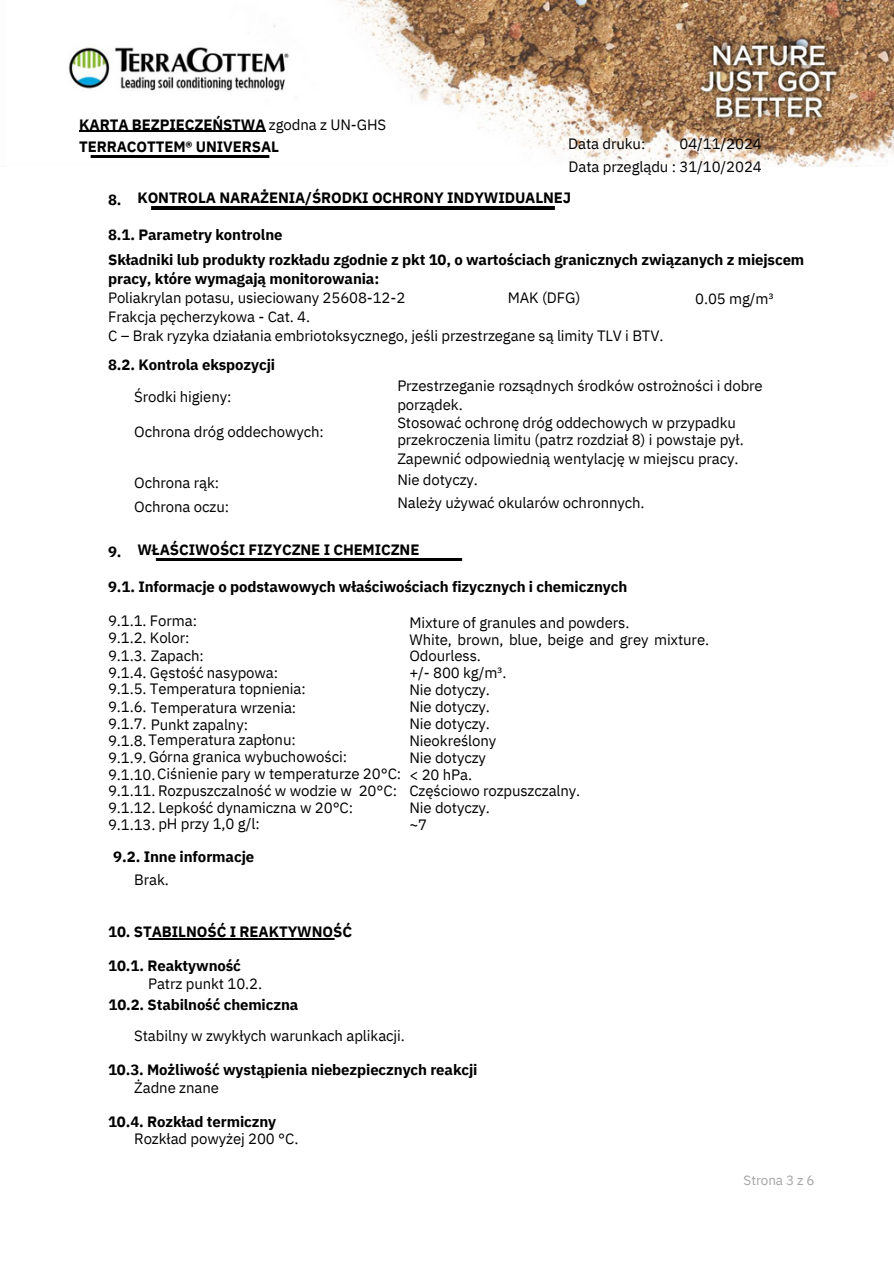
<style>
.page{position:relative;width:894px;height:1264px;background:#fff}
.page>*{position:absolute;margin:0;border:0;box-sizing:border-box;transform-origin:0 0}
.t1{font:15px/16.8px "IBM Plex Sans";letter-spacing:-.005em;color:#000}
.t2{font:700 15px/21.3px "IBM Plex Sans";letter-spacing:-.005em;color:#000}
.t3{font:13.5px "IBM Plex Sans";letter-spacing:-.005em;color:#a6a6a6}
.s1{font-weight:400}
.s2{font-weight:700}
</style>
<div class="page">
<img style="left:69px;top:0;width:824px;height:167px">
<img style="left:81px;top:155px;width:197px;height:2px">
<img style="left:150px;top:207px;width:406px;height:2px">
<img style="left:155px;top:559px;width:308px;height:1px">
<img style="left:148px;top:938px;width:187px;height:1px">
<hr style="left:79px;top:131px;width:186px;height:1px;background:#000">
<h4 class="t2" style="left:79px;top:113px;width:308px;line-height:22.5px">KARTA BEZPIECZEŃSTWA <span class="s1">zgodna z UN-GHS<br></span>TERRACOTTEM® UNIVERSAL</h4>
<h3 class="t1" style="left:568px;top:135px;width:79px">Data druku:</h3>
<h4 class="t1" style="left:568px;top:132px;width:195px;line-height:22.5px;text-align:right">04/11/2024<br>Data przeglądu : 31/10/2024</h4>
<h4 class="t2" style="left:108px;top:189px;width:15px">8.</h4>
<h4 class="t2" style="left:137px;top:187px;width:435px">KONTROLA NARAŻENIA/ŚRODKI OCHRONY INDYWIDUALNEJ</h4>
<h4 class="t2" style="left:108px;top:222px;width:697px;line-height:24.8px">8.1. Parametry kontrolne<br>Składniki lub produkty rozkładu zgodnie z pkt 10, o wartościach granicznych związanych z miejscem</h4>
<h4 class="t1" style="left:108px;top:269px;width:556px;line-height:19.2px"><span class="s2">pracy, które wymagają monitorowania:<br></span>Poliakrylan potasu, usieciowany 25608-12-2<br>Frakcja pęcherzykowa - Cat. 4.<br>C – Brak ryzyka działania embriotoksycznego, jeśli przestrzegane są limity TLV i BTV.</h4>
<h4 class="t2" style="left:108px;top:353px;width:169px">8.2. Kontrola ekspozycji</h4>
<h4 class="t1" style="left:507px;top:289px;width:74px">MAK (DFG)</h4>
<h4 class="t1" style="left:695px;top:290px;width:80px">0.05 mg/m³</h4>
<h4 class="t1" style="left:134px;top:387px;width:99px">Środki higieny:</h4>
<h4 class="t1" style="left:134px;top:422px;width:191px">Ochrona dróg oddechowych:</h4>
<h4 class="t1" style="left:134px;top:470px;width:96px;line-height:23.7px">Ochrona rąk:<br>Ochrona oczu:</h4>
<h4 class="t1" style="left:397px;top:376px;width:367px;line-height:18px">Przestrzeganie rozsądnych środków ostrożności i dobre porządek.<br>Stosować ochronę dróg oddechowych w przypadku przekroczenia limitu (patrz rozdział 8) i powstaje pył.</h4>
<h4 class="t1" style="left:397px;top:447px;width:343px;line-height:21.9px">Zapewnić odpowiednią wentylację w miejscu pracy.<br>Nie dotyczy.<br>Należy używać okularów ochronnych.</h4>
<h1 class="t2" style="left:108px;top:541px;width:15px">9.</h1>
<p class="t2" style="left:137px;top:539px;width:283px">WŁAŚCIWOŚCI FIZYCZNE I CHEMICZNE</p>
<h4 class="t2" style="left:108px;top:575px;width:520px">9.1. Informacje o podstawowych właściwościach fizycznych i chemicznych</h4>
<h2 class="t1" style="left:108px;top:612px;width:90px">9.1.1. Forma:<br>9.1.2. Kolor:</h2>
<h4 class="t1" style="left:409px;top:613px;width:301px">Mixture of granules and powders.<br>White, brown, blue, beige and grey mixture.<br>Odourless.<br>+/- 800 kg/m³.<br>Nie dotyczy.<br>Nie dotyczy.<br>Nie dotyczy.<br>Nieokreślony<br>Nie dotyczy</h4>
<h4 class="t1" style="left:409px;top:765px;width:172px">&lt; 20 hPa.<br>Częściowo rozpuszczalny.<br>Nie dotyczy.<br>~7</h4>
<h4 class="t1" style="left:108px;top:646px;width:199px">9.1.3. Zapach:<br>9.1.4. Gęstość nasypowa:<br>9.1.5. Temperatura topnienia:</h4>
<h3 class="t1" style="left:108px;top:698px;width:190px;line-height:17.5px">9.1.6. Temperatura wrzenia:<br>9.1.7. Punkt zapalny:</h3>
<h3 class="t1" style="left:108px;top:731px;width:294px">9.1.8.Temperatura zapłonu:<br>9.1.9.Górna granica wybuchowości:<br>9.1.10.Ciśnienie pary w temperaturze 20°C:<br>9.1.11. Rozpuszczalność w wodzie w 20°C:<br>9.1.12. Lepkość dynamiczna w 20°C:</h3>
<h1 class="t1" style="left:108px;top:815px;width:153px">9.1.13. pH przy 1,0 g/l:</h1>
<h3 class="t2" style="left:113px;top:845px;width:142px">9.2. Inne informacje</h3>
<h3 class="t1" style="left:134px;top:871px;width:36px">Brak.</h3>
<p class="t2" style="left:108px;top:920px;width:245px">10. STABILNOŚĆ I REAKTYWNOŚĆ</p>
<p class="t2" style="left:108px;top:954px;width:134px">10.1. Reaktywność</p>
<p class="t2" style="left:108px;top:972px;width:191px;text-align:center"><span class="s1">Patrz punkt 10.2.<br></span>10.2. Stabilność chemiczna</p>
<h4 class="t1" style="left:134px;top:1026px;width:272px">Stabilny w zwykłych warunkach aplikacji.</h4>
<p class="t2" style="left:108px;top:1058px;width:371px">10.3. Możliwość wystąpienia niebezpiecznych reakcji</p>
<h4 class="t1" style="left:134px;top:1078px;width:86px">Żadne znane</h4>
<h4 class="t2" style="left:108px;top:1110px;width:170px">10.4. Rozkład termiczny</h4>
<h3 class="t1" style="left:134px;top:1130px;width:166px">Rozkład powyżej 200 °C.</h3>
<h4 class="t3" style="left:743px;top:1171px;width:72px">Strona 3 z 6</h4>
</div>
